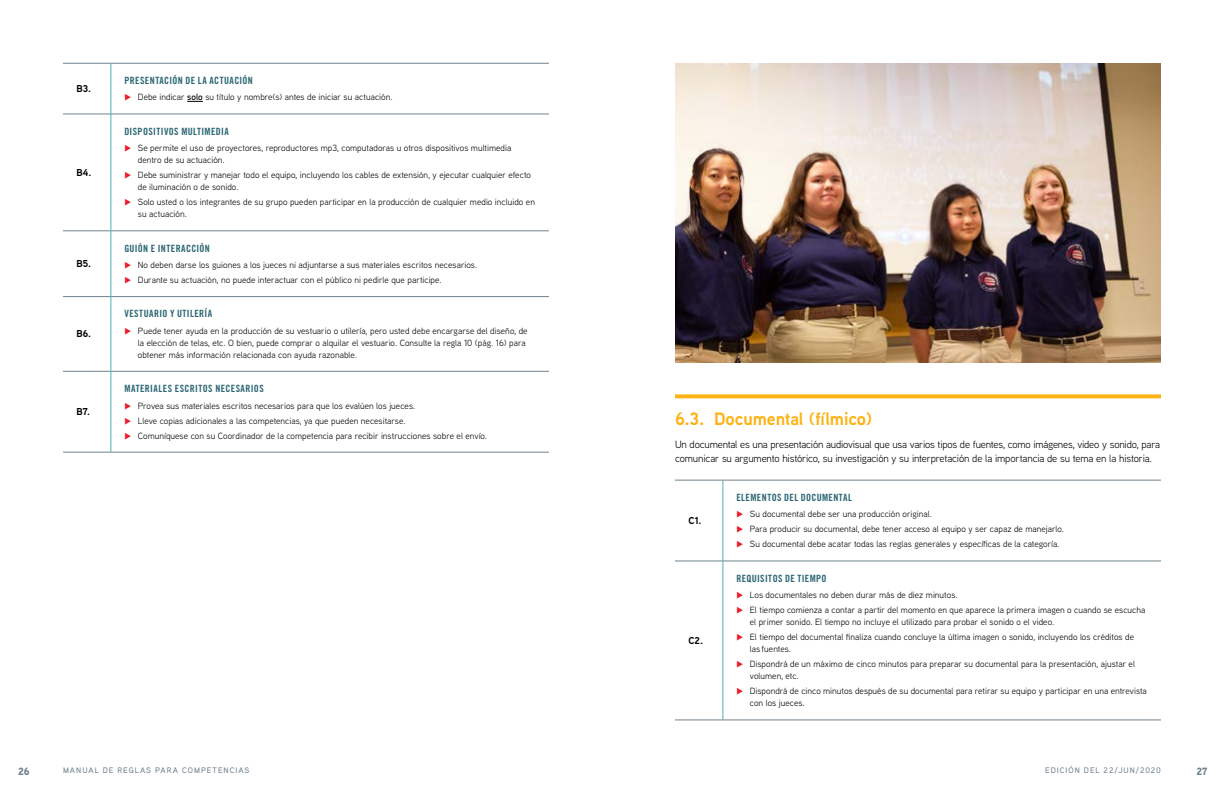
<style>
.page{position:relative;width:1224px;height:792px;background:#fff}
.page>*{position:absolute;margin:0;border:0;box-sizing:border-box;transform-origin:0 0}
.t1{font:700 18px "Aaux Next";letter-spacing:-.01em;color:#fcb316}
.t2{font:10.5px/14px "Aaux Next";letter-spacing:-.015em;color:#000}
.t3{font:900 10.5px "Aaux Pro";color:#70828c}
.t4{font:10px "Trade Gothic LT Std Bd Cn 20";letter-spacing:.04em;color:#2c6774}
.t5{font:700 10px "Aaux Next";letter-spacing:.005em;color:#000}
.t6{font:9px/15.1px "Aaux Next";letter-spacing:.005em;color:#000}
.t7{font:500 8px "Aaux Pro";letter-spacing:.125em;color:#70828c}
.s1{font-weight:600}
</style>
<div class="page">
<hr style="left:63px;top:63px;width:48px;height:1px;background:#70828c">
<hr style="left:111px;top:63px;width:438px;height:1px;background:#70828c">
<hr style="left:63px;top:114px;width:48px;height:1px;background:#70828c">
<hr style="left:111px;top:114px;width:438px;height:1px;background:#70828c">
<hr style="left:63px;top:231px;width:48px;height:1px;background:#70828c">
<hr style="left:111px;top:231px;width:438px;height:1px;background:#70828c">
<hr style="left:63px;top:296px;width:48px;height:1px;background:#70828c">
<hr style="left:111px;top:296px;width:438px;height:1px;background:#70828c">
<hr style="left:63px;top:371px;width:48px;height:1px;background:#70828c">
<hr style="left:111px;top:371px;width:438px;height:1px;background:#70828c">
<hr style="left:63px;top:452px;width:48px;height:1px;background:#70828c">
<hr style="left:111px;top:452px;width:438px;height:1px;background:#70828c">
<hr style="left:111px;top:63px;width:1px;height:51px;background:#4cb1af">
<hr style="left:111px;top:114px;width:1px;height:117px;background:#4cb1af">
<hr style="left:111px;top:231px;width:1px;height:66px;background:#4cb1af">
<hr style="left:111px;top:297px;width:1px;height:74px;background:#4cb1af">
<hr style="left:111px;top:371px;width:1px;height:81px;background:#4cb1af">
<svg style="left:187px;top:101px;width:16px;height:1px"></svg>
<svg style="left:675px;top:394px;width:486px;height:4px;background:#fcba2b"></svg>
<hr style="left:675px;top:480px;width:48px;height:1px;background:#70828c">
<hr style="left:723px;top:480px;width:438px;height:1px;background:#70828c">
<hr style="left:675px;top:561px;width:48px;height:1px;background:#70828c">
<hr style="left:723px;top:561px;width:438px;height:1px;background:#70828c">
<hr style="left:675px;top:720px;width:48px;height:1px;background:#70828c">
<hr style="left:723px;top:720px;width:438px;height:1px;background:#70828c">
<hr style="left:723px;top:480px;width:1px;height:81px;background:#4cb1af">
<hr style="left:723px;top:561px;width:1px;height:159px;background:#4cb1af">
<img style="left:675px;top:63px;width:486px;height:300px">
<p class="t5" style="left:76px;top:82px;width:16px">B3.</p>
<p class="t5" style="left:76px;top:165px;width:16px">B4.</p>
<p class="t5" style="left:76px;top:257px;width:16px">B5.</p>
<p class="t5" style="left:76px;top:327px;width:16px">B6.</p>
<p class="t5" style="left:76px;top:405px;width:15px">B7.</p>
<p class="t4" style="left:124px;top:74px;width:130px">PRESENTACIÓN DE LA ACTUACIÓN</p>
<p class="t6" style="left:138px;top:89px;width:256px">Debe indicar <span class="s1">solo</span> su título y nombre(s) antes de iniciar su actuación.</p>
<p class="t4" style="left:124px;top:125px;width:106px">DISPOSITIVOS MULTIMEDIA</p>
<p class="t6" style="left:138px;top:142px;width:375px;line-height:12px">Se permite el uso de proyectores, reproductores mp3, computadoras u otros dispositivos multimedia dentro de su actuación.</p>
<p class="t6" style="left:138px;top:169px;width:395px;line-height:12px">Debe suministrar y manejar todo el equipo, incluyendo los cables de extensión, y ejecutar cualquier efecto de iluminación o de sonido.</p>
<p class="t6" style="left:138px;top:196px;width:399px;line-height:12px">Solo usted o los integrantes de su grupo pueden participar en la producción de cualquier medio incluido en su actuación.</p>
<p class="t4" style="left:124px;top:242px;width:87px">GUIÓN E INTERACCIÓN</p>
<p class="t6" style="left:138px;top:257px;width:341px">No deben darse los guiones a los jueces ni adjuntarse a sus materiales escritos necesarios.<br>Durante su actuación, no puede interactuar con el público ni pedirle que participe.</p>
<p class="t4" style="left:124px;top:308px;width:89px">VESTUARIO Y UTILERÍA</p>
<p class="t6" style="left:138px;top:324px;width:391px;line-height:12px">Puede tener ayuda en la producción de su vestuario o utilería, pero usted debe encargarse del diseño, de la elección de telas, etc. O bien, puede comprar o alquilar el vestuario. Consulte la regla 10 (pág. 16) para obtener más información relacionada con ayuda razonable.</p>
<p class="t4" style="left:124px;top:382px;width:141px">MATERIALES ESCRITOS NECESARIOS</p>
<p class="t6" style="left:138px;top:398px;width:351px">Provea sus materiales escritos necesarios para que los evalúen los jueces.<br>Lleve copias adicionales a las competencias, ya que pueden necesitarse.<br>Comuníquese con su Coordinador de la competencia para recibir instrucciones sobre el envío.</p>
<h1 class="t1" style="left:675px;top:406px;width:199px">6.3. Documental (fílmico)</h1>
<p class="t2" style="left:675px;top:437px;width:487px">Un documental es una presentación audiovisual que usa varios tipos de fuentes, como imágenes, video y sonido, para comunicar su argumento histórico, su investigación y su interpretación de la importancia de su tema en la historia.</p>
<p class="t5" style="left:688px;top:513px;width:15px">C1.</p>
<p class="t5" style="left:688px;top:633px;width:16px">C2.</p>
<p class="t4" style="left:736px;top:491px;width:117px">ELEMENTOS DEL DOCUMENTAL</p>
<p class="t6" style="left:750px;top:506px;width:316px">Su documental debe ser una producción original.<br>Para producir su documental, debe tener acceso al equipo y ser capaz de manejarlo.<br>Su documental debe acatar todas las reglas generales y específicas de la categoría.</p>
<p class="t4" style="left:736px;top:572px;width:92px">REQUISITOS DE TIEMPO</p>
<p class="t6" style="left:750px;top:587px;width:397px">Los documentales no deben durar más de diez minutos.<br>El tiempo comienza a contar a partir del momento en que aparece la primera imagen o cuando se escucha</p>
<p class="t6" style="left:750px;top:614px;width:386px">el primer sonido. El tiempo no incluye el utilizado para probar el sonido o el video.<br>El tiempo del documental finaliza cuando concluye la última imagen o sonido, incluyendo los créditos de</p>
<p class="t6" style="left:750px;top:641px;width:387px">las fuentes.<br>Dispondrá de un máximo de cinco minutos para preparar su documental para la presentación, ajustar el</p>
<p class="t6" style="left:750px;top:668px;width:399px">volumen, etc.<br>Dispondrá de cinco minutos después de su documental para retirar su equipo y participar en una entrevista</p>
<p class="t6" style="left:750px;top:695px;width:56px">con los jueces.</p>
<p class="t3" style="left:18px;top:765px;width:13px">26</p>
<p class="t7" style="left:63px;top:765px;width:188px">MANUAL DE REGLAS PARA COMPETENCIAS</p>
<p class="t7" style="left:1045px;top:765px;width:117px">EDICIÓN DEL 22/JUN/2020</p>
<p class="t3" style="left:1196px;top:765px;width:13px">27</p>
</div>
